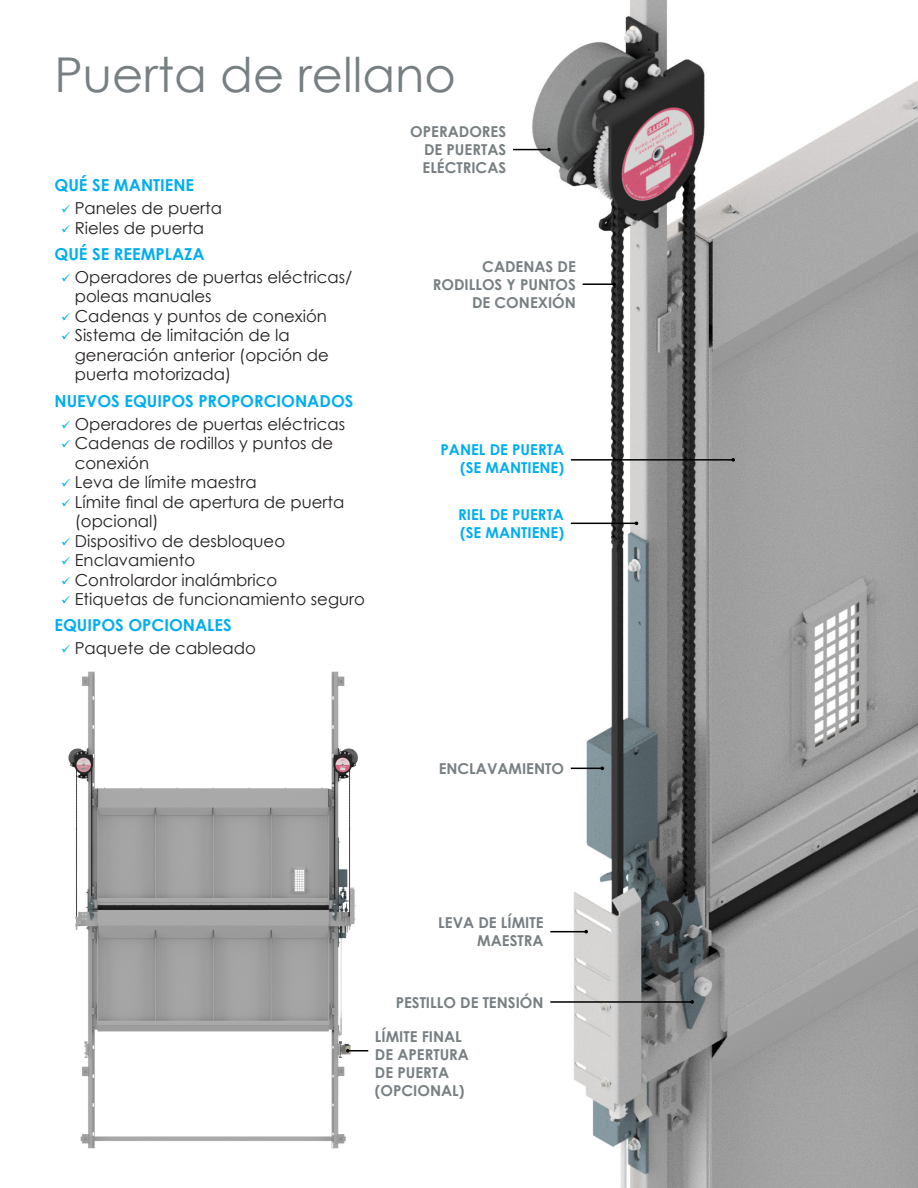
<style>
.page{position:relative;width:918px;height:1188px;background:#fff}
.page>*{position:absolute;margin:0;border:0;box-sizing:border-box;transform-origin:0 0}
.t1{font:48px "Century Gothic";color:#777f82}
.t2{font:16.5px/19.5px "Century Gothic";color:#231f20}
.Heading_Blue{font:700 16.5px "Century Gothic";color:#00aeef}
.t3{font:700 15px/18px "Century Gothic";color:#777f82;text-align:right}
.Heading_Blue-2{font:700 15px/18px "Century Gothic";color:#00aeef;text-align:right}
</style>
<div class="page">
<img style="left:68px;top:671px;width:301px;height:478px">
<img style="left:531px;top:0;width:387px;height:1187px">
<hr style="left:513px;top:149px;width:36px;height:1px;background:#000">
<hr style="left:571px;top:523px;width:65px;height:1px;background:#000">
<hr style="left:571px;top:459px;width:162px;height:2px;background:#000">
<svg style="left:731px;top:458px;width:4px;height:4px"></svg>
<hr style="left:583px;top:283px;width:31px;height:2px;background:#000">
<svg style="left:612px;top:282px;width:4px;height:4px"></svg>
<hr style="left:571px;top:768px;width:31px;height:1px;background:#000">
<hr style="left:550px;top:1001px;width:142px;height:2px;background:#000">
<svg style="left:690px;top:1000px;width:4px;height:4px"></svg>
<hr style="left:550px;top:931px;width:36px;height:1px;background:#000">
<hr style="left:348px;top:1050px;width:20px;height:2px;background:#000">
<svg style="left:346px;top:1049px;width:4px;height:4px"></svg>
<p class="t1" style="left:55px;top:41px;width:403px">Puerta de rellano</p>
<p class="Heading_Blue" style="left:55px;top:173px;width:141px">QUÉ SE MANTIENE</p>
<p class="t2" style="left:75px;top:198px;width:149px">Paneles de puerta</p>
<p class="t2" style="left:75px;top:218px;width:131px">Rieles de puerta</p>
<p class="Heading_Blue" style="left:55px;top:241px;width:152px">QUÉ SE REEMPLAZA</p>
<p class="t2" style="left:75px;top:267px;width:279px">Operadores de puertas eléctricas/ poleas manuales</p>
<p class="t2" style="left:75px;top:306px;width:254px">Cadenas y puntos de conexión</p>
<p class="t2" style="left:75px;top:325px;width:256px">Sistema de limitación de la generación anterior (opción de puerta motorizada)</p>
<p class="Heading_Blue" style="left:55px;top:388px;width:300px">NUEVOS EQUIPOS PROPORCIONADOS</p>
<p class="t2" style="left:75px;top:414px;width:272px">Operadores de puertas eléctricas</p>
<p class="t2" style="left:75px;top:433px;width:260px">Cadenas de rodillos y puntos de conexión</p>
<p class="t2" style="left:75px;top:472px;width:183px">Leva de límite maestra</p>
<p class="t2" style="left:75px;top:492px;width:271px">Límite final de apertura de puerta (opcional)</p>
<p class="t2" style="left:75px;top:531px;width:212px">Dispositivo de desbloqueo</p>
<p class="t2" style="left:75px;top:550px;width:122px">Enclavamiento</p>
<p class="t2" style="left:75px;top:570px;width:204px">Controlardor inalámbrico</p>
<p class="t2" style="left:75px;top:589px;width:292px">Etiquetas de funcionamiento seguro</p>
<p class="Heading_Blue" style="left:55px;top:613px;width:179px">EQUIPOS OPCIONALES</p>
<p class="t2" style="left:75px;top:638px;width:183px">Paquete de cableado</p>
<p class="t3" style="left:423px;top:122px;width:85px;text-align:justify;text-indent:-12px">OPERADORES DE PUERTAS ELÉCTRICAS</p>
<p class="t3" style="left:433px;top:257px;width:145px">CADENAS DE<br>RODILLOS Y PUNTOS<br>DE CONEXIÓN</p>
<p class="Heading_Blue-2" style="left:441px;top:440px;width:125px">PANEL DE PUERTA (SE MANTIENE)</p>
<p class="Heading_Blue-2" style="left:458px;top:505px;width:107px;text-align:left">RIEL DE PUERTA (SE MANTIENE)</p>
<p class="t3" style="left:439px;top:759px;width:127px">ENCLAVAMIENTO</p>
<p class="t3" style="left:438px;top:913px;width:107px">LEVA DE LÍMITE<br>MAESTRA</p>
<p class="t3" style="left:396px;top:992px;width:149px">PESTILLO DE TENSIÓN</p>
<p class="t3" style="left:375px;top:1027px;width:96px;text-align:left">LÍMITE FINAL<br>DE APERTURA<br>DE PUERTA (OPCIONAL)</p>
</div>
